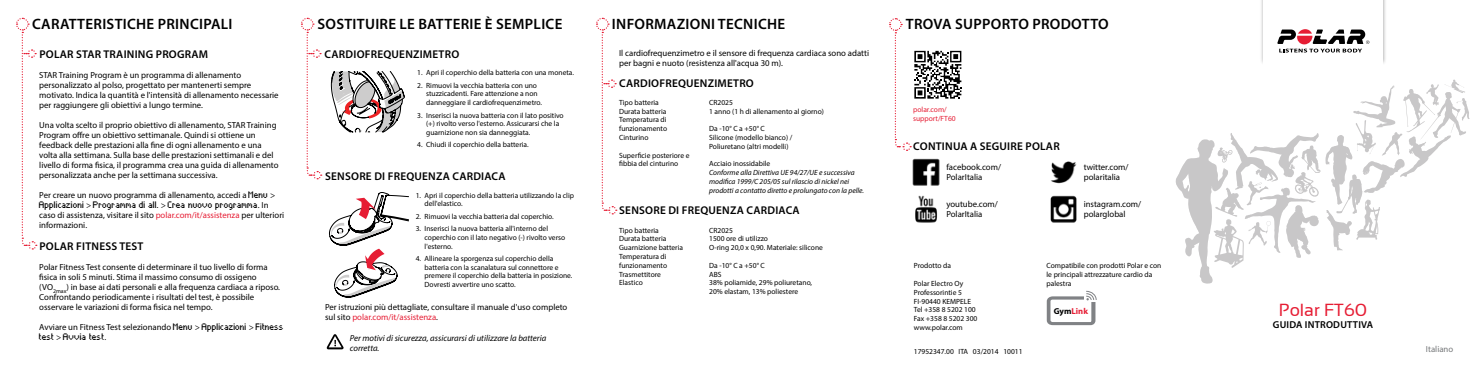
<style>
.page{position:relative;width:1471px;height:373px;background:#fff}
.page>*{position:absolute;margin:0;border:0;box-sizing:border-box;transform-origin:0 0}
.t1{font:17.5px "Sansation";color:#e61d34}
.t2{font:600 15px "Myriad Pro";letter-spacing:.02em;color:#000}
.t3{font:600 11.25px "Myriad Pro";letter-spacing:.02em;color:#000}
.t4{font:600 10px "Myriad Pro";letter-spacing:.02em;color:#000}
.t5{font:8.75px/10px "Myriad Pro";color:#000}
.t6{font:italic 8.75px/10px "Myriad Pro";color:#000}
.t7{font:8.75px "Myriad Pro";color:#757779}
.t8{font:700 8.62px "Myriad Pro";color:#e61d34}
.t9{font:7.5px/8.8px "Myriad Pro";color:#000}
.t10{font:italic 7.5px/8.8px "Myriad Pro";color:#000}
.t11{font:7.5px "polar matrix basic 7 baseline NG";color:#000}
.t12{font:7.5px/8.8px "Myriad Pro";color:#e61d34}
.s1{font-family:"polar matrix basic 7 baseline NG";font-size:7.5px}
.s2{font-family:"Myriad Pro";font-size:8.75px}
.s3{color:#e61d34}
.s4{color:#000}
</style>
<div class="page">
<svg style="left:329px;top:192px;width:80px;height:105px"></svg>
<svg style="left:326px;top:334px;width:18px;height:16px"></svg>
<svg style="left:331px;top:71px;width:74px;height:61px"></svg>
<svg style="left:16px;top:17px;width:21px;height:233px"></svg>
<svg style="left:301px;top:17px;width:21px;height:163px"></svg>
<svg style="left:596px;top:17px;width:21px;height:198px"></svg>
<div style="left:1259px;top:0;width:132px;height:70px;background:#000;opacity:.35"></div>
<div style="left:1263px;top:0;width:119px;height:72px;background:#fff"></div>
<svg style="left:1277px;top:29px;width:92px;height:23px"></svg>
<svg style="left:1046px;top:290px;width:50px;height:34px"></svg>
<img style="left:912px;top:158px;width:28px;height:28px">
<img style="left:1050px;top:195px;width:27px;height:28px">
<img style="left:1051px;top:161px;width:26px;height:23px">
<img style="left:915px;top:195px;width:22px;height:28px">
<svg style="left:889px;top:18px;width:73px;height:133px"></svg>
<svg style="left:1175px;top:79px;width:294px;height:204px"></svg>
<h2 class="t2" style="left:32px;top:14px;width:200px">CARATTERISTICHE PRINCIPALI</h2>
<p class="t3" style="left:39px;top:47px;width:51px">POLAR STAR</p>
<p class="t3" style="left:103px;top:47px;width:106px">TRAINING PROGRAM</p>
<p class="t5" style="left:39px;top:70px;width:241px">STAR Training Program è un programma di allenamento personalizzato al polso, progettato per mantenerti sempre motivato. Indica la quantità e l'intensità di allenamento necessarie per raggiungere gli obiettivi a lungo termine.</p>
<p class="t5" style="left:39px;top:120px;width:241px">Una volta scelto il proprio obiettivo di allenamento, STAR Training Program offre un obiettivo settimanale. Quindi si ottiene un feedback delle prestazioni alla fine di ogni allenamento e una volta alla settimana. Sulla base delle prestazioni settimanali e del livello di forma fisica, il programma crea una guida di allenamento personalizzata anche per la settimana successiva.</p>
<p class="t5" style="left:39px;top:190px;width:237px">Per creare un nuovo programma di allenamento, accedi a <span class="s1">Menu</span> &gt;</p>
<p class="t11" style="left:39px;top:201px;width:231px">Applicazioni <span class="s2">&gt;</span> Programma di all. <span class="s2">&gt;</span> Crea nuovo programma<span class="s2">. In</span></p>
<p class="t5" style="left:39px;top:210px;width:246px">caso di assistenza, visitare il sito <span class="s3">polar.com/it/assistenza</span> per ulteriori informazioni.</p>
<p class="t3" style="left:39px;top:238px;width:106px">POLAR FITNESS TEST</p>
<p class="t5" style="left:39px;top:261px;width:242px">Polar Fitness Test consente di determinare il tuo livello di forma fisica in soli 5 minuti. Stima il massimo consumo di ossigeno (VO<sub>2max</sub>) in base ai dati personali e alla frequenza cardiaca a riposo.<br>Confrontando periodicamente i risultati del test, è possibile osservare le variazioni di forma fisica nel tempo.</p>
<p class="t5" style="left:39px;top:321px;width:246px">Avviare un Fitness Test selezionando <span class="s1">Menu</span> &gt; <span class="s1">Applicazioni</span> &gt; <span class="s1">Fitness</span></p>
<p class="t11" style="left:39px;top:332px;width:68px">test <span class="s2">&gt;</span> Avvia test<span class="s2">.</span></p>
<h2 class="t2" style="left:317px;top:14px;width:246px">SOSTITUIRE LE BATTERIE È SEMPLICE</h2>
<h2 class="t2" style="left:612px;top:14px;width:175px">INFORMAZIONI TECNICHE</h2>
<p class="t5" style="left:619px;top:48px;width:251px">Il cardiofrequenzimetro e il sensore di frequenza cardiaca sono adatti per bagni e nuoto (resistenza all'acqua 30 m).</p>
<p class="t3" style="left:619px;top:76px;width:136px">CARDIOFREQUENZIMETRO</p>
<p class="t9" style="left:619px;top:98px;width:41px">Tipo batteria</p>
<p class="t9" style="left:709px;top:98px;width:25px">CR2025</p>
<p class="t9" style="left:619px;top:106px;width:49px">Durata batteria</p>
<p class="t9" style="left:709px;top:106px;width:116px">1 anno (1 h di allenamento al giorno)</p>
<p class="t9" style="left:619px;top:115px;width:50px">Temperatura di funzionamento</p>
<p class="t9" style="left:709px;top:124px;width:57px">Da -10° C a +50° C</p>
<p class="t9" style="left:619px;top:133px;width:31px">Cinturino</p>
<p class="t9" style="left:709px;top:133px;width:85px">Silicone (modello bianco) /<br>Poliuretano (altri modelli)</p>
<p class="t9" style="left:619px;top:150px;width:72px">Superficie posteriore e fibbia del cinturino</p>
<p class="t9" style="left:709px;top:159px;width:63px">Acciaio inossidabile</p>
<p class="t10" style="left:709px;top:168px;width:156px">Conforme alla Direttiva UE 94/27/UE e successiva modifica 1999/C 205/05 sul rilascio di nickel nei prodotti a contatto diretto e prolungato con la pelle.</p>
<p class="t3" style="left:619px;top:202px;width:182px">SENSORE DI FREQUENZA CARDIACA</p>
<p class="t9" style="left:619px;top:225px;width:41px">Tipo batteria</p>
<p class="t9" style="left:709px;top:225px;width:25px">CR2025</p>
<p class="t9" style="left:619px;top:234px;width:49px">Durata batteria</p>
<p class="t9" style="left:709px;top:234px;width:60px">1500 ore di utilizzo</p>
<p class="t9" style="left:619px;top:243px;width:65px">Guarnizione batteria</p>
<p class="t9" style="left:709px;top:243px;width:115px">O-ring 20,0 x 0,90. Materiale: silicone</p>
<p class="t9" style="left:619px;top:251px;width:50px">Temperatura di funzionamento</p>
<p class="t9" style="left:709px;top:260px;width:57px">Da -10° C a +50° C</p>
<p class="t9" style="left:619px;top:269px;width:43px">Trasmettitore</p>
<p class="t9" style="left:709px;top:269px;width:14px">ABS</p>
<p class="t9" style="left:619px;top:278px;width:25px">Elastico</p>
<p class="t9" style="left:709px;top:278px;width:104px">38% poliamide, 29% poliuretano,<br>20% elastam, 13% poliestere</p>
<p class="t3" style="left:325px;top:47px;width:136px">CARDIOFREQUENZIMETRO</p>
<p class="t9" style="left:417px;top:68px;width:158px">1. Apri il coperchio della batteria con una moneta.</p>
<p class="t9" style="left:426px;top:80px;width:117px;text-indent:-9px">2. Rimuovi la vecchia batteria con uno stuzzicadenti. Fare attenzione a non danneggiare il cardiofrequenzimetro.</p>
<p class="t9" style="left:426px;top:110px;width:139px;text-indent:-9px">3. Inserisci la nuova batteria con il lato positivo (+) rivolto verso l'esterno. Assicurarsi che la guarnizione non sia danneggiata.</p>
<p class="t9" style="left:417px;top:140px;width:113px">4. Chiudi il coperchio della batteria.</p>
<p class="t3" style="left:325px;top:168px;width:182px">SENSORE DI FREQUENZA CARDIACA</p>
<p class="t9" style="left:424px;top:190px;width:151px;text-indent:-9px">1. Apri il coperchio della batteria utilizzando la clip dell'elastico.</p>
<p class="t9" style="left:416px;top:211px;width:139px">2. Rimuovi la vecchia batteria dal coperchio.</p>
<p class="t9" style="left:424px;top:223px;width:142px;text-indent:-9px">3. Inserisci la nuova batteria all'interno del coperchio con il lato negativo (-) rivolto verso l'esterno.</p>
<p class="t9" style="left:424px;top:253px;width:149px;text-indent:-9px">4. Allineare la sporgenza sul coperchio della batteria con la scanalatura sul connettore e premere il coperchio della batteria in posizione.<br>Dovresti avvertire uno scatto.</p>
<p class="t5" style="left:325px;top:301px;width:244px">Per istruzioni più dettagliate, consultare il manuale d'uso completo sul sito <span class="s3">polar.com/it/assistenza</span>.</p>
<p class="t6" style="left:350px;top:332px;width:198px">Per motivi di sicurezza, assicurarsi di utilizzare la batteria corretta.</p>
<h2 class="t2" style="left:906px;top:15px;width:204px">TROVA SUPPORTO PRODOTTO</h2>
<p class="t12" style="left:913px;top:105px;width:44px">polar.com/ support/FT60</p>
<p class="t3" style="left:913px;top:139px;width:148px">CONTINUA A SEGUIRE POLAR</p>
<p class="t5" style="left:946px;top:161px;width:56px">facebook.com/<br>PolarItalia</p>
<p class="t5" style="left:946px;top:198px;width:53px">youtube.com/<br>PolarItalia</p>
<p class="t5" style="left:1083px;top:161px;width:46px">twitter.com/ polaritalia</p>
<p class="t5" style="left:1083px;top:198px;width:59px">instagram.com/ polarglobal</p>
<p class="t9" style="left:914px;top:261px;width:39px">Prodotto da</p>
<p class="t9" style="left:914px;top:278px;width:65px">Polar Electro Oy<br>Professorintie 5<br>FI-90440 KEMPELE<br>Tel +358 8 5202 100<br>Fax +358 8 5202 300 www.polar.com</p>
<p class="t9" style="left:914px;top:346px;width:110px">17952347.00 ITA 03/2014 10011</p>
<p class="t9" style="left:1046px;top:261px;width:116px">Compatibile con prodotti Polar e con le principali attrezzature cardio da palestra</p>
<p class="t8" style="left:1053px;top:305px;width:36px"><span class="s4">Gym</span>Link</p>
<h1 class="t1" style="left:1278px;top:299px;width:90px">Polar FT60</h1>
<p class="t4" style="left:1272px;top:318px;width:102px">GUIDA INTRODUTTIVA</p>
<p class="t7" style="left:1425px;top:342px;width:29px">Italiano</p>
</div>
